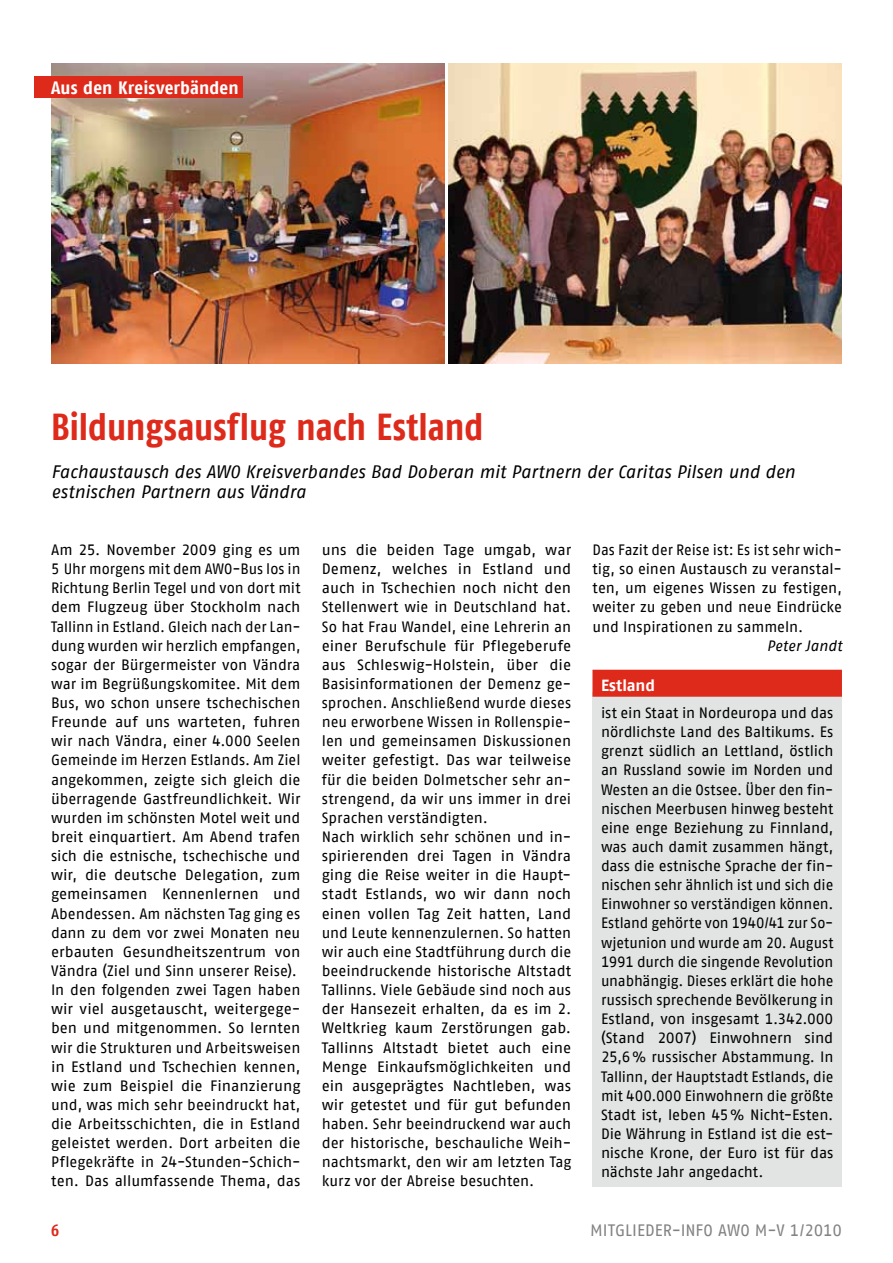
<style>
.page{position:relative;width:893px;height:1263px;background:#fff}
.page>*{position:absolute;margin:0;border:0;box-sizing:border-box;transform-origin:0 0}
.t1{font:700 37.5px "AWO Fago Cond";letter-spacing:-.005em;color:#dd2a1b}
.t2{font:italic 18px/19.2px "AWO Fago Office";letter-spacing:-.005em;color:#000}
.t3{font:700 17.85px "AWO Fago Cond";letter-spacing:.005em;color:#fff;scale:1.09 1}
.t4{font:16.5px "AWO Fago Office";letter-spacing:-.005em;color:#818281}
.t5{font:700 16.5px "AWO Fago Cond";color:#dd2a1b}
.t6{font:700 16.2px "AWO Fago Office";color:#fff}
.t7{font:15px/19.2px "AWO Fago Office";color:#000}
.t8{font:italic 15px "AWO Fago Office";letter-spacing:.005em;color:#000}
</style>
<div class="page">
<img style="left:51px;top:63px;width:393px;height:301px">
<div style="left:34px;top:77px;width:209px;height:21px;background:#dd2a1b"></div>
<img style="left:449px;top:63px;width:393px;height:301px">
<div style="left:592px;top:692px;width:250px;height:494px;background:#e2e3e3"></div>
<div style="left:592px;top:670px;width:250px;height:27px;background:#dd2a1b"></div>
<p class="t3" style="left:51px;top:77px;width:174px">Aus den Kreisverbänden</p>
<h1 class="t1" style="left:51px;top:405px;width:434px">Bildungsausflug nach Estland</h1>
<p class="t2" style="left:51px;top:462px;width:745px">Fachaustausch des AWO Kreisverbandes Bad Doberan mit Partnern der Caritas Pilsen und den estnischen Partnern aus Vändra</p>
<p class="t7" style="left:51px;top:540px;width:251px">Am 25. November 2009 ging es um 5 Uhr morgens mit dem AWO-Bus los in Richtung Berlin Tegel und von dort mit dem Flugzeug über Stockholm nach Tallinn in Estland. Gleich nach der Lan&shy;dung wurden wir herzlich empfangen, sogar der Bürgermeister von Vändra war im Begrüßungskomitee. Mit dem Bus, wo schon unsere tschechischen Freunde auf uns warteten, fuhren wir nach Vändra, einer 4.000 Seelen Gemeinde im Herzen Estlands. Am Ziel angekommen, zeigte sich gleich die überragende Gastfreundlichkeit. Wir wurden im schönsten Motel weit und breit einquartiert. Am Abend trafen sich die estnische, tschechische und wir, die deutsche Delegation, zum gemeinsamen Kennenlernen und Abendessen. Am nächsten Tag ging es dann zu dem vor zwei Monaten neu erbauten Gesundheitszentrum von Vändra (Ziel und Sinn unserer Reise).<br>In den folgenden zwei Tagen haben wir viel ausgetauscht, weitergege&shy;ben und mitgenommen. So lernten wir die Strukturen und Arbeitsweisen in Estland und Tschechien kennen, wie zum Beispiel die Finanzierung und, was mich sehr beeindruckt hat, die Arbeitsschichten, die in Estland geleistet werden. Dort arbeiten die Pflegekräfte in 24-Stunden-Schich&shy;ten. Das allumfassende Thema, das</p>
<p class="t7" style="left:592px;top:540px;width:251px;text-align:justify">Das Fazit der Reise ist: Es ist sehr wich&shy;tig, so einen Austausch zu veranstal&shy;ten, um eigenes Wissen zu festigen, weiter zu geben und neue Eindrücke und Inspirationen zu sammeln.</p>
<p class="t7" style="left:322px;top:540px;width:251px">uns die beiden Tage umgab, war Demenz, welches in Estland und auch in Tschechien noch nicht den Stellenwert wie in Deutschland hat.<br>So hat Frau Wandel, eine Lehrerin an einer Berufschule für Pflegeberufe aus Schleswig-Holstein, über die Basisinformationen der Demenz ge&shy;sprochen. Anschließend wurde dieses neu erworbene Wissen in Rollenspie&shy;len und gemeinsamen Diskussionen weiter gefestigt. Das war teilweise für die beiden Dolmetscher sehr an&shy;strengend, da wir uns immer in drei Sprachen verständigten.<br>Nach wirklich sehr schönen und in&shy;spirierenden drei Tagen in Vändra ging die Reise weiter in die Haupt&shy;stadt Estlands, wo wir dann noch einen vollen Tag Zeit hatten, Land und Leute kennenzulernen. So hatten wir auch eine Stadtführung durch die beeindruckende historische Altstadt Tallinns. Viele Gebäude sind noch aus der Hansezeit erhalten, da es im 2.<br>Weltkrieg kaum Zerstörungen gab.<br>Tallinns Altstadt bietet auch eine Menge Einkaufsmöglichkeiten und ein ausgeprägtes Nachtleben, was wir getestet und für gut befunden haben. Sehr beeindruckend war auch der historische, beschauliche Weih&shy;nachtsmarkt, den wir am letzten Tag kurz vor der Abreise besuchten.</p>
<p class="t8" style="left:767px;top:637px;width:77px">Peter Jandt</p>
<p class="t6" style="left:601px;top:676px;width:56px">Estland</p>
<p class="t7" style="left:601px;top:703px;width:234px;text-align:justify">ist ein Staat in Nordeuropa und das nördlichste Land des Baltikums. Es grenzt südlich an Lettland, östlich an Russland sowie im Norden und Westen an die Ostsee. Über den fin&shy;nischen Meerbusen hinweg besteht eine enge Beziehung zu Finnland, was auch damit zusammen hängt, dass die estnische Sprache der fin&shy;nischen sehr ähnlich ist und sich die Einwohner so verständigen können.<br>Estland gehörte von 1940/41 zur So&shy;wjetunion und wurde am 20. August 1991 durch die singende Revolution unabhängig. Dieses erklärt die hohe russisch sprechende Bevölkerung in Estland, von insgesamt 1.342.000 (Stand 2007) Einwohnern sind 25,6% russischer Abstammung. In Tallinn, der Hauptstadt Estlands, die mit 400.000 Einwohnern die größte Stadt ist, leben 45% Nicht-Esten.<br>Die Währung in Estland ist die est&shy;nische Krone, der Euro ist für das nächste Jahr angedacht.</p>
<p class="t5" style="left:51px;top:1221px;width:10px">6</p>
<p class="t4" style="left:590px;top:1221px;width:253px">MITGLIEDER-INFO AWO M-V 1/2010</p>
</div>
